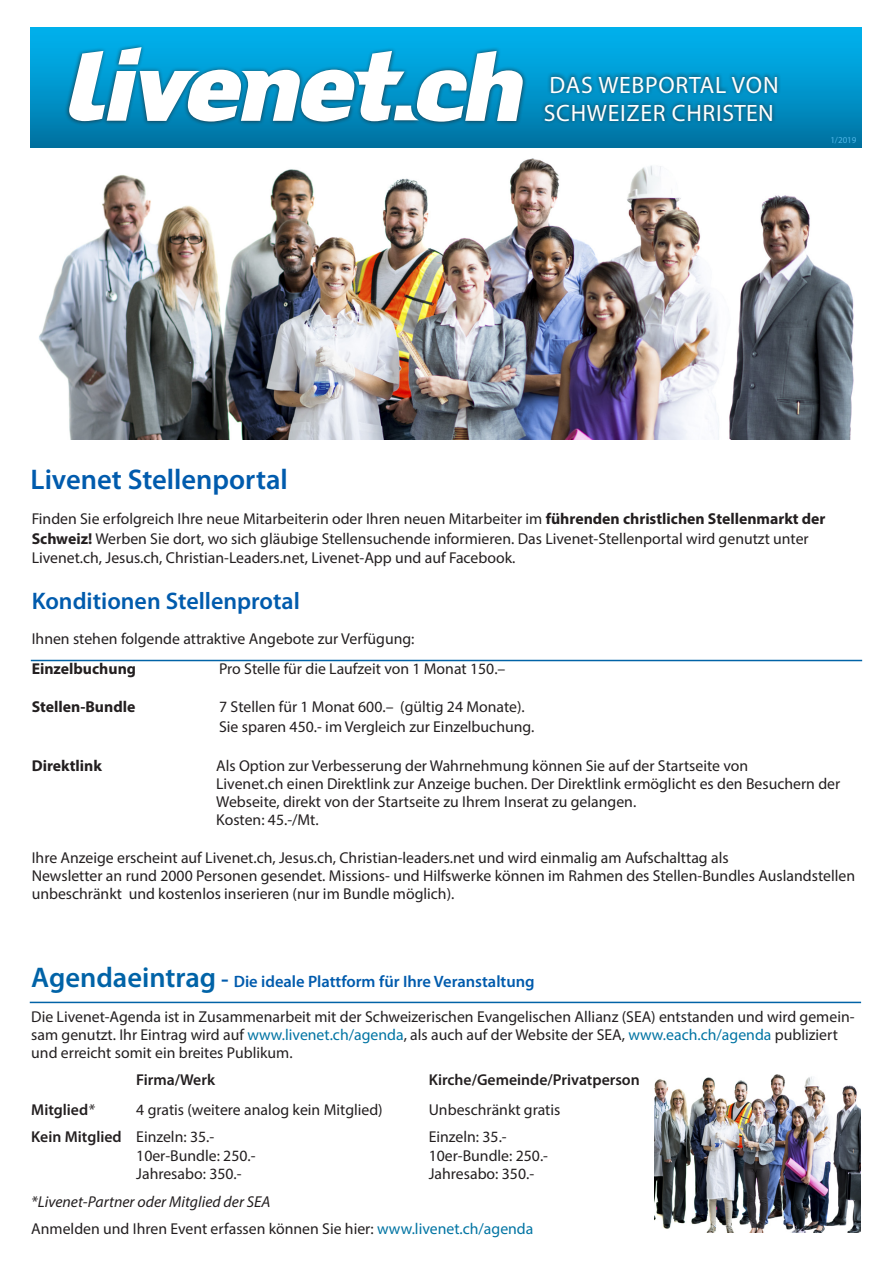
<style>
.page{position:relative;width:893px;height:1263px;background:#fff}
.page>*{position:absolute;margin:0;border:0;box-sizing:border-box;transform-origin:0 0}
.t1{font:600 28.5px "Myriad Pro";color:#005bad}
.t2{font:600 24px "Myriad Pro";color:#005bad}
.t3{font:23.7px "Myriad Pro";letter-spacing:.03em;color:#fff}
.t4{font:600 16.5px "Myriad Pro";color:#005bad}
.Mengentext{font:15.75px/18px "Myriad Pro";color:#231f20}
.t5{font:600 15.75px "Myriad Pro";color:#231f20}
.Mengentext-2{font:700 15.75px "Myriad Pro";color:#231f20}
.t6{font:italic 15.75px "Myriad Pro";color:#231f20}
.t7{font:9px "Myriad Pro";color:#50b7e8}
.s1{font-weight:700}
.s2{font-size:28.5px;color:#0163a7}
.s3{font-size:24px}
.s4{color:#0074a3}
.s5{font-weight:400;font-style:italic}
.s6{font-weight:400}
</style>
<div class="page">
<hr style="left:31px;top:660px;width:831px;height:1px;background:#0163a7">
<img style="left:39px;top:158px;width:815px;height:281px">
<img style="left:30px;top:28px;width:832px;height:120px">
<div style="left:65px;top:43px;width:344px;height:84px;background:#231f20;opacity:.75"></div>
<div style="left:384px;top:47px;width:143px;height:79px;background:#231f20;opacity:.75"></div>
<svg style="left:69px;top:47px;width:454px;height:75px"></svg>
<div style="left:541px;top:72px;width:241px;height:54px;background:#231f20;opacity:.75"></div>
<img style="left:654px;top:1074px;width:207px;height:159px">
<hr style="left:30px;top:1002px;width:831px;height:1px;background:#0163a7">
<p class="t1" style="left:31px;top:461px;width:259px">Livenet Stellenportal</p>
<p class="t3" style="left:550px;top:70px;width:230px">DAS WEBPORTAL VON</p>
<p class="t3" style="left:544px;top:99px;width:231px">SCHWEIZER CHRISTEN</p>
<p class="t7" style="left:830px;top:134px;width:28px">1/2019</p>
<p class="Mengentext" style="left:32px;top:509px;width:795px;line-height:19.5px">Finden Sie erfolgreich Ihre neue Mitarbeiterin oder Ihren neuen Mitarbeiter im <span class="s1">führenden christlichen Stellenmarkt der<br>Schweiz!</span> Werben Sie dort, wo sich gläubige Stellensuchende informieren. Das Livenet-Stellenportal wird genutzt unter<br>Livenet.ch, Jesus.ch, Christian-Leaders.net, Livenet-App und auf Facebook.</p>
<p class="t2" style="left:32px;top:586px;width:270px">Konditionen Stellenprotal</p>
<p class="Mengentext" style="left:32px;top:629px;width:384px">Ihnen stehen folgende attraktive Angebote zur Verfügung:</p>
<p class="Mengentext-2" style="left:32px;top:658px;width:106px">Einzelbuchung</p>
<p class="Mengentext" style="left:219px;top:660px;width:288px">Pro Stelle für die Laufzeit von 1 Monat 150.–</p>
<p class="Mengentext-2" style="left:32px;top:696px;width:105px">Stellen-Bundle</p>
<p class="Mengentext" style="left:219px;top:697px;width:307px">7 Stellen für 1 Monat 600.– (gültig 24 Monate).</p>
<p class="Mengentext" style="left:219px;top:717px;width:317px">Sie sparen 450.- im Vergleich zur Einzelbuchung.</p>
<p class="Mengentext-2" style="left:32px;top:755px;width:72px">Direktlink</p>
<p class="Mengentext" style="left:216px;top:756px;width:626px">Als Option zur Verbesserung der Wahrnehmung können Sie auf der Startseite von<br>Livenet.ch einen Direktlink zur Anzeige buchen. Der Direktlink ermöglicht es den Besuchern der Webseite, direkt von der Startseite zu Ihrem Inserat zu gelangen.<br>Kosten: 45.-/Mt.</p>
<p class="Mengentext" style="left:32px;top:848px;width:825px">Ihre Anzeige erscheint auf Livenet.ch, Jesus.ch, Christian-leaders.net und wird einmalig am Aufschalttag als<br>Newsletter an rund 2000 Personen gesendet. Missions- und Hilfswerke können im Rahmen des Stellen-Bundles Auslandstellen unbeschränkt und kostenlos inserieren (nur im Bundle möglich).</p>
<p class="t4" style="left:31px;top:971px;width:505px"><span class="s2">Agendaeintrag</span> <span class="s3">-</span> Die ideale Plattform für Ihre Veranstaltung</p>
<p class="Mengentext" style="left:31px;top:1007px;width:825px">Die Livenet-Agenda ist in Zusammenarbeit mit der Schweizerischen Evangelischen Allianz (SEA) entstanden und wird gemein&shy;sam genutzt. Ihr Eintrag wird auf <span class="s4">www.livenet.ch/agenda</span>, als auch auf der Website der SEA, <span class="s4">www.each.ch/agenda</span> publiziert und erreicht somit ein breites Publikum.</p>
<p class="t5" style="left:136px;top:1070px;width:80px">Firma/Werk</p>
<p class="t5" style="left:429px;top:1070px;width:213px">Kirche/Gemeinde/Privatperson</p>
<p class="t5" style="left:31px;top:1099px;width:65px">Mitglied<span class="s5">*</span></p>
<p class="Mengentext" style="left:136px;top:1100px;width:248px">4 gratis (weitere analog kein Mitglied)</p>
<p class="Mengentext" style="left:429px;top:1100px;width:133px">Unbeschränkt gratis</p>
<p class="t5" style="left:31px;top:1126px;width:185px">Kein Mitglied <span class="s6">Einzeln: 35.-</span></p>
<p class="Mengentext" style="left:429px;top:1127px;width:80px">Einzeln: 35.-</p>
<p class="Mengentext" style="left:136px;top:1146px;width:121px">10er-Bundle: 250.-</p>
<p class="Mengentext" style="left:429px;top:1146px;width:121px">10er-Bundle: 250.-</p>
<p class="Mengentext" style="left:136px;top:1165px;width:107px">Jahresabo: 350.-</p>
<p class="Mengentext" style="left:429px;top:1165px;width:107px">Jahresabo: 350.-</p>
<p class="t6" style="left:31px;top:1192px;width:241px">*Livenet-Partner oder Mitglied der SEA</p>
<p class="Mengentext" style="left:31px;top:1220px;width:504px">Anmelden und Ihren Event erfassen können Sie hier: <span class="s4">www.livenet.ch/agenda</span></p>
</div>
